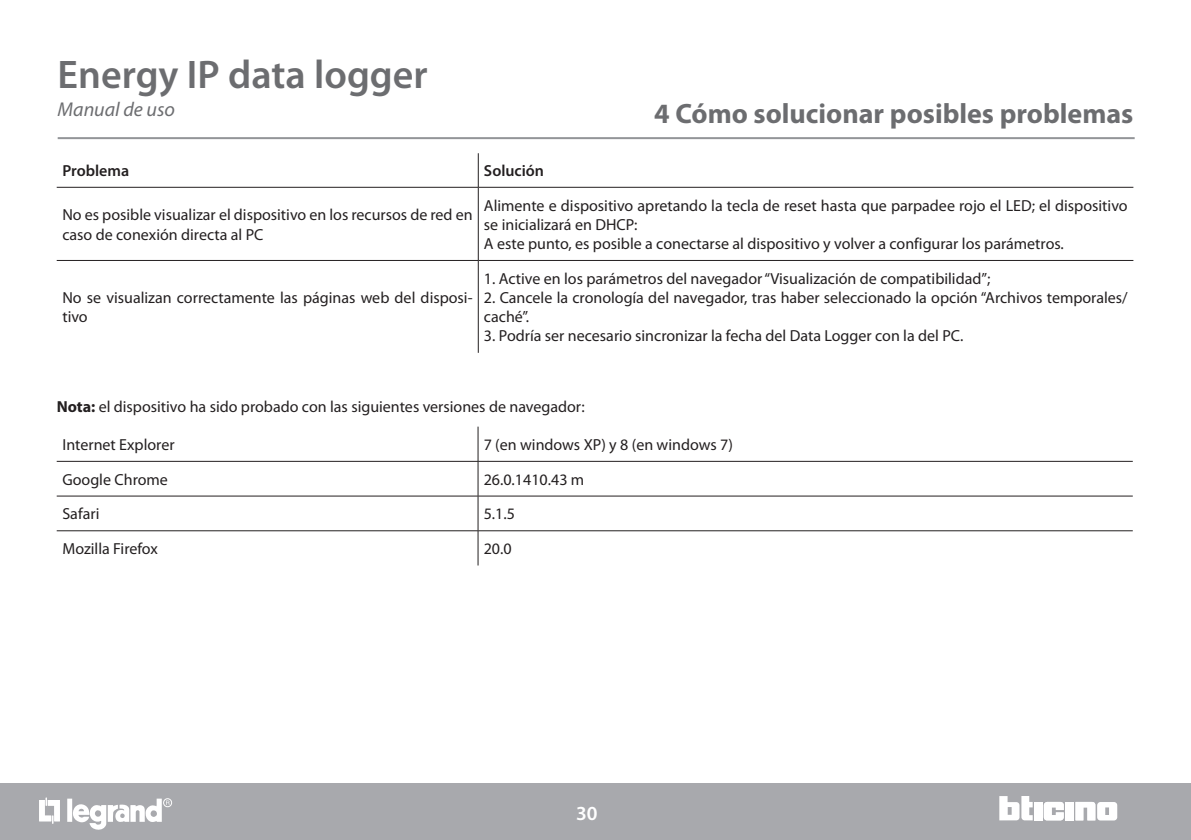
<style>
.page{position:relative;width:1191px;height:840px;background:#fff}
.page>*{position:absolute;margin:0;border:0;box-sizing:border-box;transform-origin:0 0}
.t1{font:600 40px "Myriad Pro";color:#6c6d70}
.t2{font:700 28px "Myriad Pro";color:#6c6d70}
.t3{font:italic 20px "Myriad Pro";color:#6c6d70}
.t4{font:600 20px "Myriad Pro";color:#fff}
.t5{font:16px/19.2px "Myriad Pro";color:#231f20}
.t6{font:600 16px "Myriad Pro";color:#231f20}
.s1{font-weight:700}
</style>
<div class="page">
<hr style="left:58px;top:137px;width:1076px;height:2px;background:#939598">
<div style="left:0;top:783px;width:1191px;height:56px;background:#a8a9ad"></div>
<div style="left:1034px;top:801px;width:8px;height:18px;background:#fff"></div>
<div style="left:1065px;top:801px;width:8px;height:18px;background:#fff"></div>
<svg style="left:1075px;top:801px;width:42px;height:19px"></svg>
<svg style="left:999px;top:796px;width:33px;height:23px"></svg>
<svg style="left:1043px;top:801px;width:20px;height:18px"></svg>
<div style="left:67px;top:798px;width:5px;height:23px;background:#fff"></div>
<svg style="left:39px;top:797px;width:21px;height:26px"></svg>
<div style="left:163px;top:798px;width:9px;height:8px;border:1px solid #fff;border-radius:50%"></div>
<svg style="left:72px;top:798px;width:98px;height:32px"></svg>
<hr style="left:478px;top:153px;width:1px;height:34px;background:#231f20">
<hr style="left:478px;top:187px;width:1px;height:73px;background:#231f20">
<hr style="left:57px;top:260px;width:421px;height:1px;background:#231f20">
<hr style="left:478px;top:260px;width:655px;height:1px;background:#231f20">
<hr style="left:478px;top:260px;width:1px;height:92px;background:#231f20">
<hr style="left:57px;top:187px;width:421px;height:1px;background:#231f20">
<hr style="left:478px;top:187px;width:655px;height:1px;background:#231f20">
<hr style="left:478px;top:426px;width:1px;height:35px;background:#231f20">
<hr style="left:57px;top:460px;width:421px;height:1px;background:#231f20">
<hr style="left:478px;top:460px;width:654px;height:1px;background:#231f20">
<hr style="left:478px;top:461px;width:1px;height:34px;background:#231f20">
<hr style="left:57px;top:495px;width:421px;height:1px;background:#231f20">
<hr style="left:478px;top:495px;width:654px;height:1px;background:#231f20">
<hr style="left:478px;top:496px;width:1px;height:34px;background:#231f20">
<hr style="left:57px;top:530px;width:421px;height:1px;background:#231f20">
<hr style="left:478px;top:530px;width:654px;height:1px;background:#231f20">
<hr style="left:478px;top:530px;width:1px;height:35px;background:#231f20">
<h1 class="t1" style="left:58px;top:49px;width:371px">Energy IP data logger</h1>
<p class="t3" style="left:58px;top:96px;width:119px">Manual de uso</p>
<h2 class="t2" style="left:654px;top:95px;width:481px">4 Cómo solucionar posibles problemas</h2>
<p class="t6" style="left:62px;top:161px;width:68px">Problema</p>
<p class="t6" style="left:484px;top:161px;width:62px">Solución</p>
<p class="t5" style="left:62px;top:205px;width:412px">No es posible visualizar el dispositivo en los recursos de red en caso de conexión directa al PC</p>
<p class="t5" style="left:484px;top:195px;width:645px">Alimente e dispositivo apretando la tecla de reset hasta que parpadee rojo el LED; el dispositivo se inicializará en DHCP:<br>A este punto, es posible a conectarse al dispositivo y volver a configurar los parámetros.</p>
<p class="t5" style="left:62px;top:287px;width:412px">No se visualizan correctamente las páginas web del disposi&shy;tivo</p>
<p class="t5" style="left:484px;top:268px;width:508px">1. Active en los parámetros del navegador “Visualización de compatibilidad”;</p>
<p class="t5" style="left:484px;top:287px;width:645px">2. Cancele la cronología del navegador, tras haber seleccionado la opción “Archivos temporales/ caché”.</p>
<p class="t5" style="left:484px;top:326px;width:481px">3. Podría ser necesario sincronizar la fecha del Data Logger con la del PC.</p>
<p class="t5" style="left:57px;top:397px;width:529px"><span class="s1">Nota:</span> el dispositivo ha sido probado con las siguientes versiones de navegador:</p>
<p class="t5" style="left:62px;top:434px;width:114px">Internet Explorer</p>
<p class="t5" style="left:484px;top:434px;width:251px">7 (en windows XP) y 8 (en windows 7)</p>
<p class="t5" style="left:62px;top:469px;width:107px">Google Chrome</p>
<p class="t5" style="left:484px;top:469px;width:102px">26.0.1410.43 m</p>
<p class="t5" style="left:62px;top:504px;width:39px">Safari</p>
<p class="t5" style="left:484px;top:504px;width:33px">5.1.5</p>
<p class="t5" style="left:62px;top:538px;width:97px">Mozilla Firefox</p>
<p class="t5" style="left:484px;top:538px;width:29px">20.0</p>
<p class="t4" style="left:576px;top:800px;width:23px">30</p>
</div>
